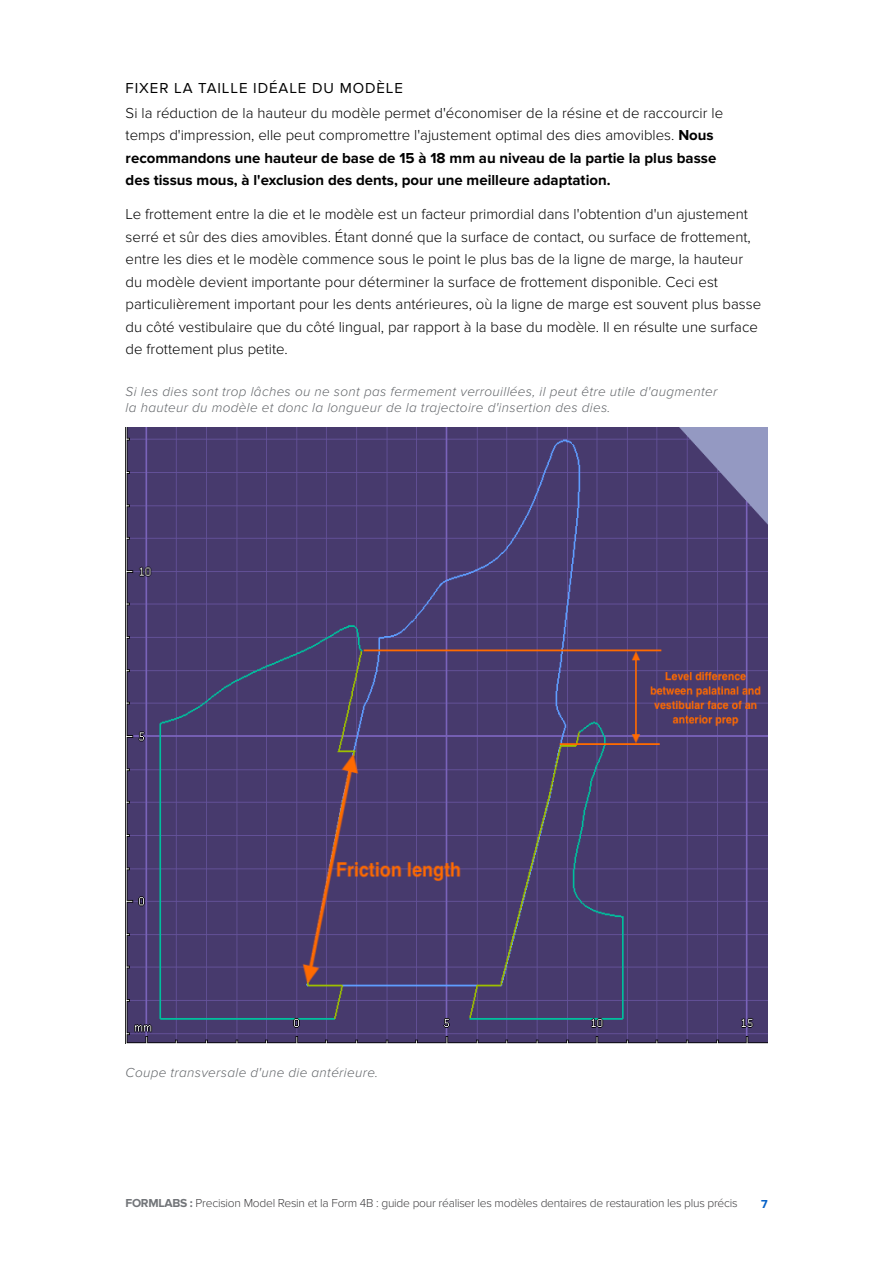
<style>
.page{position:relative;width:893px;height:1263px;background:#fff}
.page>*{position:absolute;margin:0;border:0;box-sizing:border-box;transform-origin:0 0}
.t1{font:300 15px/22.5px "Proxima Nova";color:#000}
.t2{font:15px "Proxima Nova";letter-spacing:.06em;color:#000}
.t3{font:italic 300 13.5px/16.2px "Proxima Nova";letter-spacing:.025em;color:#63666a}
.t4{font:300 12px "Proxima Nova";letter-spacing:-.02em;color:#414042}
.t5{font:700 12px "Proxima Nova";color:#0762c8}
.s1{font-weight:700}
.s2{font-weight:700;color:#727579}
</style>
<div class="page">
<img style="left:125px;top:427px;width:642px;height:616px">
<p class="t2" style="left:126px;top:79px;width:279px">FIXER LA TAILLE IDÉALE DU MODÈLE</p>
<p class="t1" style="left:126px;top:102px;width:599px">Si la réduction de la hauteur du modèle permet d'économiser de la résine et de raccourcir le temps d'impression, elle peut compromettre l'ajustement optimal des dies amovibles. <span class="s1">Nous recommandons une hauteur de base de 15 à 18 mm au niveau de la partie la plus basse des tissus mous, à l'exclusion des dents, pour une meilleure adaptation.</span></p>
<p class="t1" style="left:126px;top:203px;width:637px">Le frottement entre la die et le modèle est un facteur primordial dans l'obtention d'un ajustement serré et sûr des dies amovibles. Étant donné que la surface de contact, ou surface de frottement, entre les dies et le modèle commence sous le point le plus bas de la ligne de marge, la hauteur du modèle devient importante pour déterminer la surface de frottement disponible. Ceci est particulièrement important pour les dents antérieures, où la ligne de marge est souvent plus basse du côté vestibulaire que du côté lingual, par rapport à la base du modèle. Il en résulte une surface de frottement plus petite.</p>
<p class="t3" style="left:126px;top:384px;width:593px">Si les dies sont trop lâches ou ne sont pas fermement verrouillées, il peut être utile d'augmenter la hauteur du modèle et donc la longueur de la trajectoire d'insertion des dies.</p>
<p class="t3" style="left:126px;top:1064px;width:254px">Coupe transversale d'une die antérieure.</p>
<p class="t4" style="left:125px;top:1196px;width:614px"><span class="s2">FORMLABS :</span> Precision Model Resin et la Form 4B : guide pour réaliser les modèles dentaires de restauration les plus précis</p>
<p class="t5" style="left:761px;top:1197px;width:8px">7</p>
</div>
